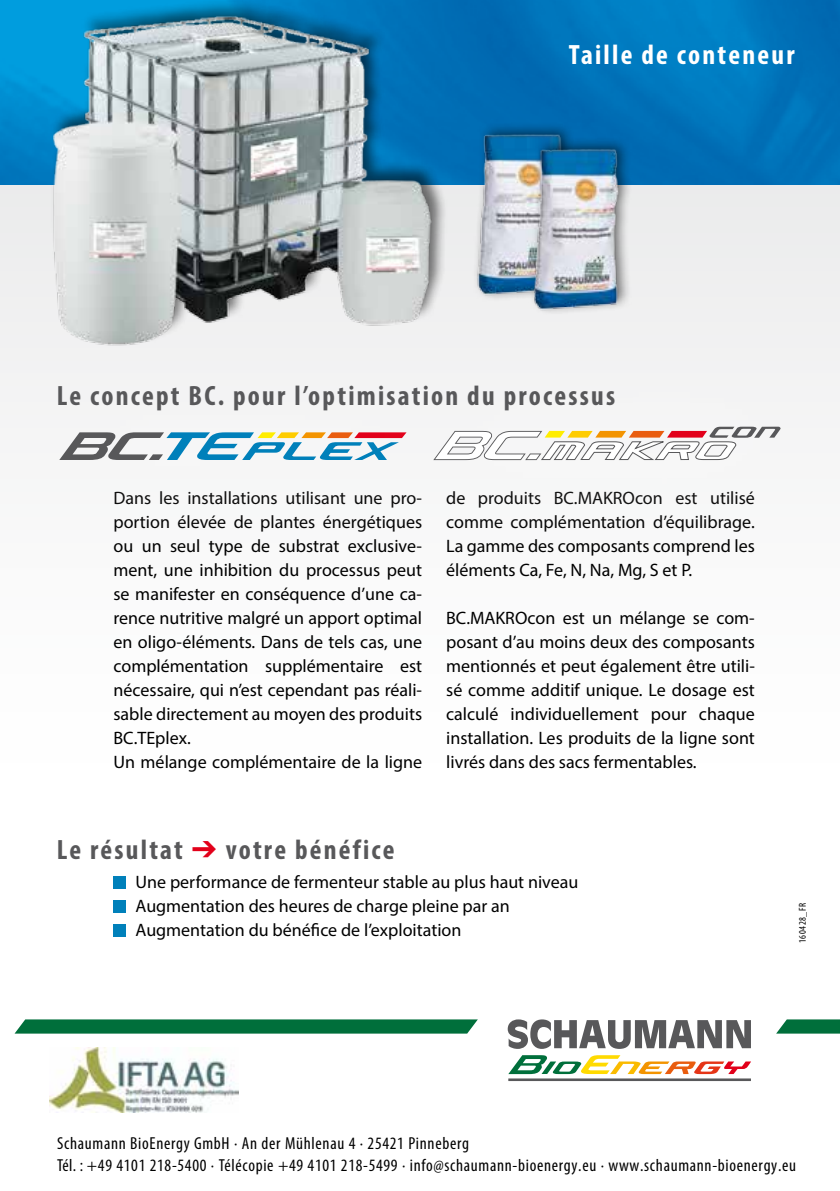
<style>
.page{position:relative;width:840px;height:1191px;background:#fff}
.page>*{position:absolute;margin:0;border:0;box-sizing:border-box;transform-origin:0 0}
.t1{font:700 condensed 28px "Myriad Pro";letter-spacing:.08em;color:#58585a}
.t2{font:700 condensed 28px "Myriad Pro";letter-spacing:.08em;color:#fff}
.t3{font:18px/24px "Myriad Pro";color:#000}
.t4{font:condensed 17.4px/22px "Myriad Pro";letter-spacing:.04em;color:#000}
.t5{font:condensed 10px "Myriad Pro";letter-spacing:.05em;color:#000}
.s1{color:#e2001a}
</style>
<div class="page">
<div style="left:0;top:0;width:839px;height:797px;background:linear-gradient(to right,#fefefe,#f7f8f9)"></div>
<svg style="left:15px;top:1019px;width:462px;height:14px;background:#0c7644"></svg>
<hr style="left:508px;top:1078px;width:242px;height:3px;background:#58585a">
<svg style="left:507px;top:1019px;width:243px;height:30px"></svg>
<svg style="left:508px;top:1055px;width:242px;height:19px"></svg>
<div style="left:113px;top:876px;width:13px;height:12px;background:#0080ba"></div>
<div style="left:113px;top:900px;width:13px;height:12px;background:#0080ba"></div>
<div style="left:113px;top:924px;width:13px;height:12px;background:#0080ba"></div>
<img style="left:50px;top:1047px;width:188px;height:65px">
<div style="left:7px;top:337px;width:503px;height:217px;background:#f6f6f6"></div>
<svg style="left:59px;top:432px;width:322px;height:28px"></svg>
<div style="left:381px;top:335px;width:458px;height:219px;background:#f6f6f6"></div>
<svg style="left:433px;top:427px;width:347px;height:33px"></svg>
<img style="left:447px;top:0;width:392px;height:184px">
<img style="left:0;top:0;width:441px;height:372px">
<img style="left:434px;top:45px;width:185px;height:279px">
<div style="left:528px;top:136px;width:104px;height:180px;background:#000;opacity:.55"></div>
<img style="left:531px;top:96px;width:145px;height:239px">
<svg style="left:776px;top:1019px;width:63px;height:14px"></svg>
<h1 class="t2" style="left:568px;top:37px;width:227px">Taille de conteneur</h1>
<h1 class="t1" style="left:57px;top:378px;width:559px">Le concept BC. pour l’optimisation du processus</h1>
<p class="t3" style="left:113px;top:486px;width:310px">Dans les installations utilisant une pro&shy;portion élevée de plantes énergétiques ou un seul type de substrat exclusive&shy;ment, une inhibition du processus peut se manifester en conséquence d’une ca&shy;rence nutritive malgré un apport optimal en oligo-éléments. Dans de tels cas, une complémentation supplémentaire est nécessaire, qui n’est cependant pas réali&shy;sable directement au moyen des produits BC.TEplex.<br>Un mélange complémentaire de la ligne</p>
<p class="t3" style="left:446px;top:486px;width:310px;text-align:justify">de produits BC.MAKROcon est utilisé comme complémentation d’équilibrage.<br>La gamme des composants comprend les éléments Ca, Fe, N, Na, Mg, S et P.</p>
<p class="t3" style="left:446px;top:606px;width:310px;text-align:justify">BC.MAKROcon est un mélange se com&shy;posant d’au moins deux des composants mentionnés et peut également être utili&shy;sé comme additif unique. Le dosage est calculé individuellement pour chaque installation. Les produits de la ligne sont livrés dans des sacs fermentables.</p>
<h1 class="t1" style="left:57px;top:832px;width:339px">Le résultat <span class="s1">➔</span> votre bénéfice</h1>
<p class="t3" style="left:135px;top:870px;width:444px">Une performance de fermenteur stable au plus haut niveau<br>Augmentation des heures de charge pleine par an<br>Augmentation du bénéfice de l’exploitation</p>
<p class="t5" style="left:796px;top:943px;width:41px;rotate:-90deg">160428_FR</p>
<p class="t4" style="left:57px;top:1131px;width:740px">Schaumann BioEnergy GmbH · An der Mühlenau 4 · 25421 Pinneberg<br>Tél. : +49 4101 218-5400 · Télécopie +49 4101 218-5499 · info@schaumann-bioenergy.eu · www.schaumann-bioenergy.eu</p>
</div>
